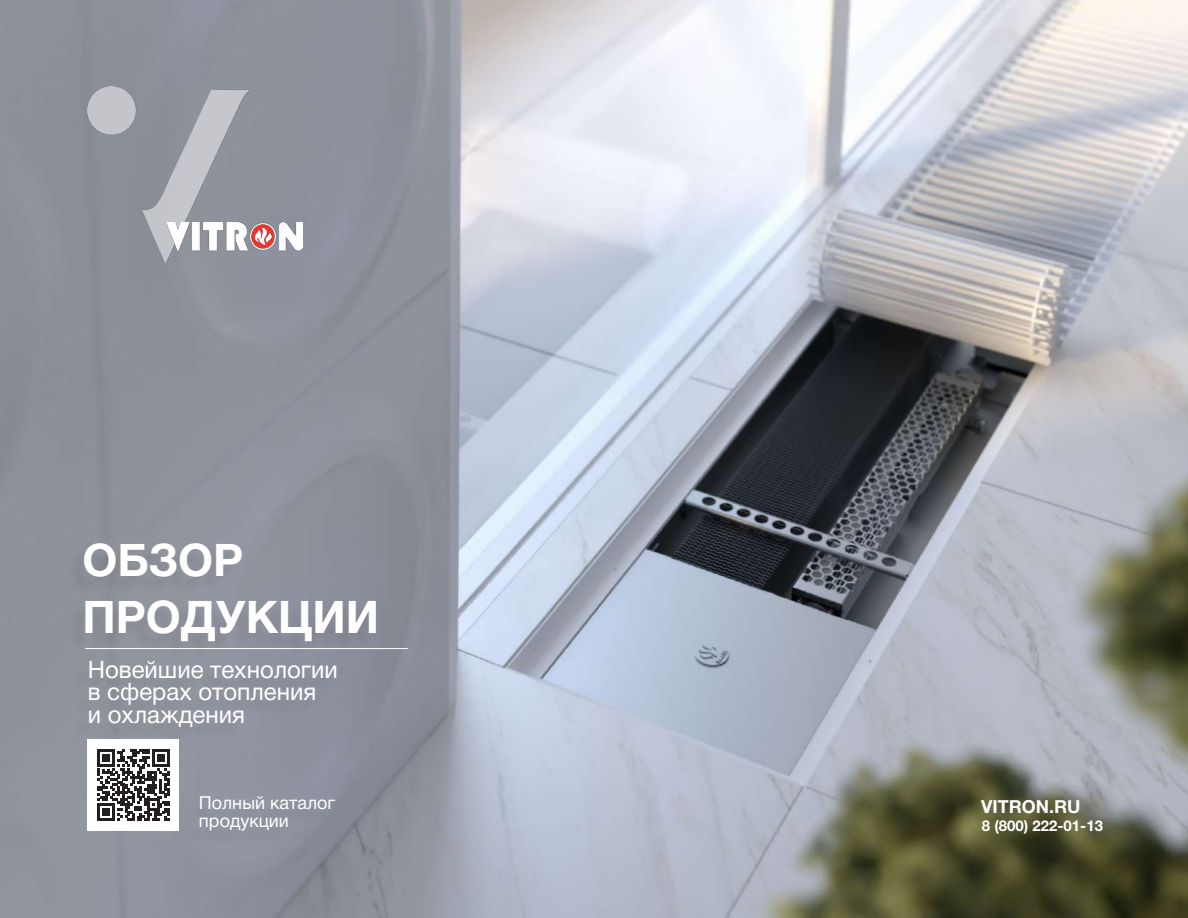
<style>
.page{position:relative;width:1188px;height:918px;background:#fff}
.page>*{position:absolute;margin:0;border:0;box-sizing:border-box;transform-origin:0 0}
.t1{font:700 45px/57px "Helvetica Neue Cyr";color:#fff}
.t2{font:24px/22.5px "Helvetica Neue Cyr";color:#fff}
.t3{font:18px/18px "Helvetica Neue Cyr";color:#fff}
.t4{font:700 18px "Helvetica Neue Cyr";color:#fff}
.t5{font:700 15px "Helvetica Neue Cyr";color:#fff}
</style>
<div class="page">
<img style="left:0;top:0;width:1188px;height:918px">
<img style="left:87px;top:86px;width:163px;height:177px">
<img style="left:167px;top:222px;width:135px;height:29px">
<div style="left:66px;top:546px;width:308px;height:114px;background:#8c909a"></div>
<div style="left:72px;top:664px;width:263px;height:81px;background:#8e929d"></div>
<hr style="left:85px;top:648px;width:323px;height:1px;background:#fff">
<div style="left:88px;top:739px;width:91px;height:91px;background:#fff"></div>
<svg style="left:98px;top:749px;width:71px;height:72px"></svg>
<div style="left:182px;top:799px;width:150px;height:51px;background:#8e929e"></div>
<h1 class="t1" style="left:82px;top:532px;width:298px">ОБЗОР<br>ПРОДУКЦИИ</h1>
<p class="t2" style="left:88px;top:658px;width:251px">Новейшие технологии в сферах отопления<br>и охлаждения</p>
<p class="t3" style="left:199px;top:794px;width:137px">Полный каталог продукции</p>
<p class="t4" style="left:981px;top:797px;width:101px">VITRON.RU</p>
<p class="t5" style="left:982px;top:818px;width:123px">8 (800) 222-01-13</p>
</div>
